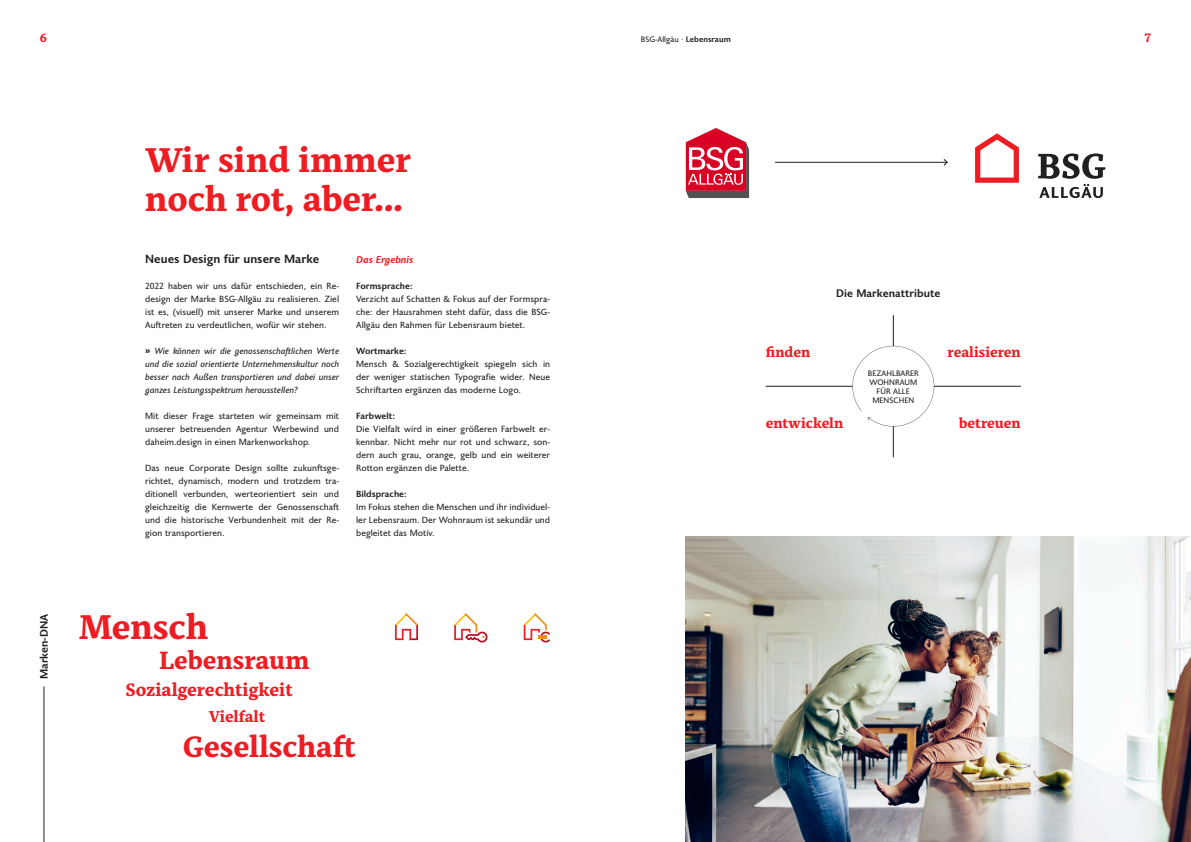
<style>
.page{position:relative;width:1191px;height:842px;background:#fff}
.page>*{position:absolute;margin:0;border:0;box-sizing:border-box;transform-origin:0 0}
.t1{font:800 34px/39px "Alkes";letter-spacing:-.005em;color:#ee1d23}
.t2{font:800 29.2px "Alkes";color:#ee1d23}
.t3{font:800 24.8px "Alkes";color:#ee1d23}
.t4{font:800 17.8px "Alkes";color:#ee1d23}
.t5{font:800 15.5px "Alkes";color:#ee1d23}
.t6{font:800 14px "Alkes";color:#ee1d23}
.t7{font:700 12px "Joanna Sans Nova";color:#231f20}
.t8{font:800 12px "Alkes";color:#ee1d23}
.t9{font:700 11px "Joanna Sans Nova";color:#231f20}
.t10{font:italic 700 10px "Joanna Sans Nova";color:#ee1d23}
.t11{font:9px/13px "Joanna Sans Nova";color:#231f20;text-align:justify}
.t12{font:italic 9px/13px "Joanna Sans Nova";color:#231f20;text-align:justify}
.t13{font:700 9px "Joanna Sans Nova";letter-spacing:-.015em;color:#231f20}
.t14{font:8px "Joanna Sans Nova";color:#231f20}
.s1{font-style:italic}
.s2{font-weight:700}
.s3{font-family:"Work Sans";font-weight:700;font-style:normal}
</style>
<div class="page">
<svg style="left:975px;top:133px;width:44px;height:50px"></svg>
<svg style="left:1038px;top:153px;width:67px;height:45px"></svg>
<hr style="left:934px;top:386px;width:86px;height:1px;background:#231f20">
<hr style="left:765px;top:386px;width:87px;height:1px;background:#231f20">
<hr style="left:893px;top:426px;width:1px;height:31px;background:#231f20">
<hr style="left:893px;top:315px;width:1px;height:31px;background:#231f20">
<svg style="left:852px;top:346px;width:82px;height:80px"></svg>
<svg style="left:686px;top:128px;width:63px;height:70px"></svg>
<hr style="left:775px;top:162px;width:172px;height:1px;background:#231f20">
<svg style="left:943px;top:159px;width:4px;height:7px"></svg>
<img style="left:686px;top:536px;width:505px;height:306px">
<hr style="left:44px;top:686px;width:1px;height:156px;background:#231f20">
<svg style="left:395px;top:613px;width:23px;height:27px"></svg>
<svg style="left:454px;top:613px;width:33px;height:29px"></svg>
<svg style="left:524px;top:613px;width:26px;height:29px"></svg>
<h3 class="t8" style="left:40px;top:30px;width:9px">6</h3>
<p class="t14" style="left:641px;top:33px;width:91px">BSG-Allgäu <span class="s1">·</span> <span class="s2">Lebensraum</span></p>
<p class="t8" style="left:1144px;top:30px;width:8px">7</p>
<p class="t9" style="left:36px;top:679px;width:67px;rotate:-90deg">Marken-DNA</p>
<p class="t1" style="left:145px;top:140px;width:267px">Wir sind immer noch rot, aber...</p>
<p class="t7" style="left:145px;top:250px;width:176px">Neues Design für unsere Marke</p>
<p class="t11" style="left:145px;top:279px;width:195px">2022 haben wir uns dafür entschieden, ein Re&shy;design der Marke BSG-Allgäu zu realisieren. Ziel ist es, (visuell) mit unserer Marke und unserem Auftreten zu verdeutlichen, wofür wir stehen.</p>
<p class="t12" style="left:145px;top:344px;width:195px"><span class="s3">»</span> Wie können wir die genossenschaftlichen Werte und die sozial orientierte Unternehmenskultur noch besser nach Außen transportieren und dabei unser ganzes Leistungsspektrum herausstellen?</p>
<p class="t11" style="left:145px;top:409px;width:195px">Mit dieser Frage starteten wir gemeinsam mit unserer betreuenden Agentur Werbewind und daheim.design in einen Markenworkshop.</p>
<p class="t11" style="left:145px;top:461px;width:195px">Das neue Corporate Design sollte zukunftsge&shy;richtet, dynamisch, modern und trotzdem tra&shy;ditionell verbunden, werteorientiert sein und gleichzeitig die Kernwerte der Genossenschaft und die historische Verbundenheit mit der Re&shy;gion transportieren.</p>
<p class="t10" style="left:356px;top:252px;width:59px">Das Ergebnis</p>
<p class="t13" style="left:356px;top:279px;width:58px">Formsprache:</p>
<p class="t11" style="left:356px;top:292px;width:195px">Verzicht auf Schatten &amp; Fokus auf der Formspra&shy;che: der Hausrahmen steht dafür, dass die BSG-Allgäu den Rahmen für Lebensraum bietet.</p>
<p class="t13" style="left:356px;top:344px;width:52px">Wortmarke:</p>
<p class="t11" style="left:356px;top:357px;width:195px">Mensch &amp; Sozialgerechtigkeit spiegeln sich in der weniger statischen Typografie wider. Neue Schriftarten ergänzen das moderne Logo.</p>
<p class="t13" style="left:356px;top:409px;width:40px">Farbwelt:</p>
<p class="t11" style="left:356px;top:422px;width:195px">Die Vielfalt wird in einer größeren Farbwelt er&shy;kennbar. Nicht mehr nur rot und schwarz, son&shy;dern auch grau, orange, gelb und ein weiterer Rotton ergänzen die Palette.</p>
<p class="t13" style="left:356px;top:487px;width:52px">Bildsprache:</p>
<p class="t11" style="left:356px;top:500px;width:195px">Im Fokus stehen die Menschen und ihr individuel&shy;ler Lebensraum. Der Wohnraum ist sekundär und begleitet das Motiv.</p>
<p class="t1" style="left:79px;top:607px;width:131px">Mensch</p>
<p class="t3" style="left:159px;top:644px;width:152px">Lebensraum</p>
<p class="t4" style="left:125px;top:678px;width:169px">Sozialgerechtigkeit</p>
<p class="t5" style="left:209px;top:707px;width:58px">Vielfalt</p>
<p class="t2" style="left:183px;top:728px;width:175px">Gesellschaft</p>
<p class="t6" style="left:765px;top:343px;width:46px">finden</p>
<p class="t9" style="left:836px;top:285px;width:106px">Die Markenattribute</p>
<p class="t14" style="left:868px;top:367px;width:52px">BEZAHLBARER</p>
<p class="t14" style="left:869px;top:376px;width:49px">WOHNRAUM</p>
<p class="t14" style="left:876px;top:385px;width:35px">FÜR ALLE</p>
<p class="t14" style="left:872px;top:394px;width:43px">MENSCHEN</p>
<p class="t6" style="left:947px;top:343px;width:75px">realisieren</p>
<p class="t6" style="left:765px;top:414px;width:79px">entwickeln</p>
<p class="t6" style="left:959px;top:414px;width:63px">betreuen</p>
</div>
